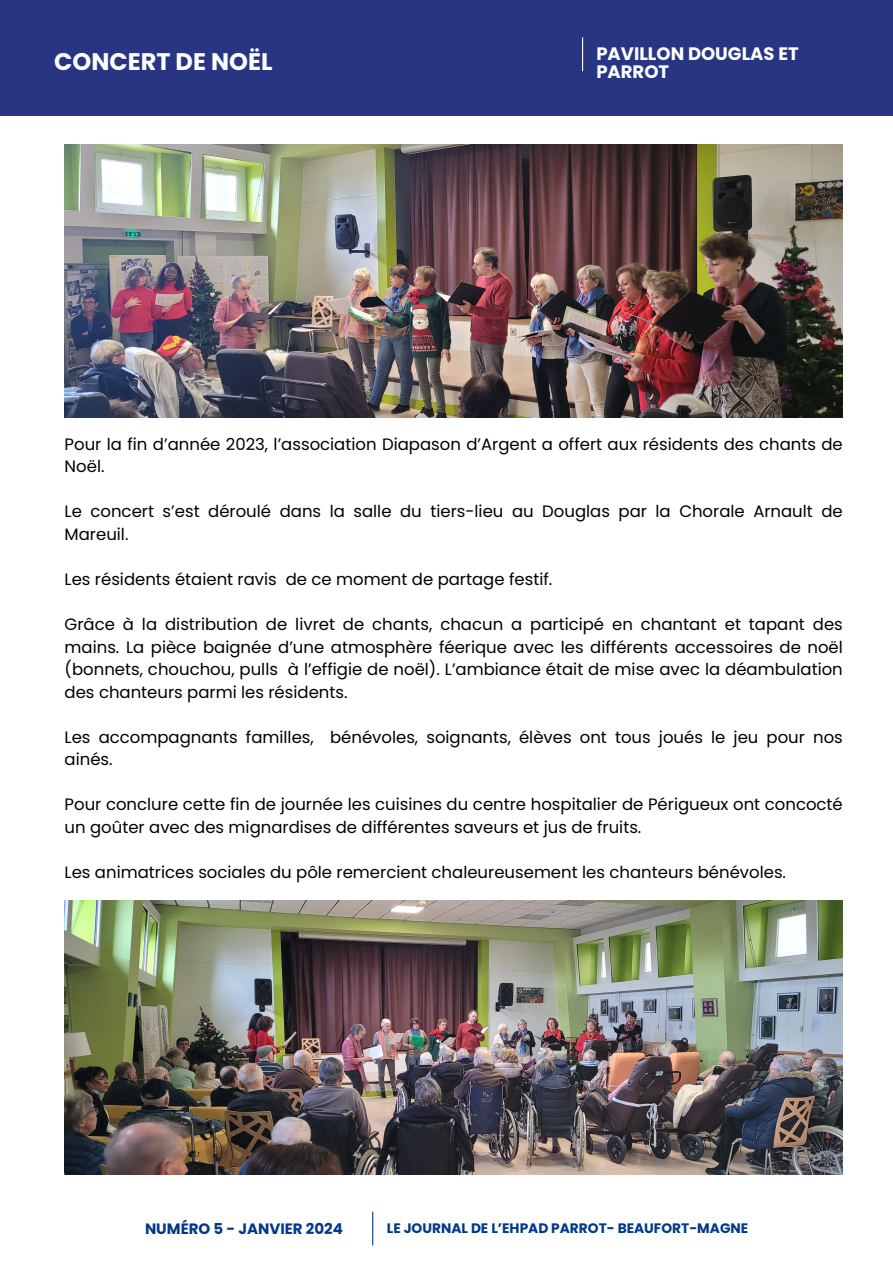
<style>
.page{position:relative;width:893px;height:1264px;background:#fff}
.page>*{position:absolute;margin:0;border:0;box-sizing:border-box;transform-origin:0 0}
.t1{font:700 24px "Poppins";color:#fff}
.t2{font:700 18px/18px "Poppins";color:#fff}
.t3{font:16.5px/22.5px "Poppins";color:#000}
.t4{font:700 15px "Poppins";color:#013888}
.t5{font:700 13.8px "Poppins";color:#013888}
</style>
<div class="page">
<div style="left:0;top:0;width:892px;height:116px;background:#283583"></div>
<hr style="left:582px;top:37px;width:1px;height:34px;background:#fff">
<img style="left:65px;top:144px;width:777px;height:274px">
<hr style="left:372px;top:1211px;width:1px;height:34px;background:#013888">
<img style="left:65px;top:900px;width:777px;height:274px">
<p class="t1" style="left:54px;top:45px;width:220px">CONCERT DE NOËL</p>
<p class="t2" style="left:596px;top:45px;width:204px">PAVILLON DOUGLAS ET<br>PARROT</p>
<h3 class="t3" style="left:65px;top:433px;width:779px">Pour la fin d’année 2023, l’association Diapason d’Argent a offert aux résidents des chants de<br>Noël.</h3>
<h3 class="t3" style="left:65px;top:500px;width:779px">Le concert s’est déroulé dans la salle du tiers-lieu au Douglas par la Chorale Arnault de<br>Mareuil.</h3>
<h3 class="t3" style="left:65px;top:568px;width:489px">Les résidents étaient ravis de ce moment de partage festif.</h3>
<h3 class="t3" style="left:65px;top:613px;width:779px;text-align:justify">Grâce à la distribution de livret de chants, chacun a participé en chantant et tapant des mains. La pièce baignée d’une atmosphère féerique avec les différents accessoires de noël (bonnets, chouchou, pulls à l’effigie de noël). L’ambiance était de mise avec la déambulation des chanteurs parmi les résidents.</h3>
<h3 class="t3" style="left:65px;top:725px;width:779px">Les accompagnants familles, bénévoles, soignants, élèves ont tous joués le jeu pour nos ainés.</h3>
<h3 class="t3" style="left:65px;top:793px;width:779px">Pour conclure cette fin de journée les cuisines du centre hospitalier de Périgueux ont concocté un goûter avec des mignardises de différentes saveurs et jus de fruits.</h3>
<p class="t3" style="left:65px;top:860px;width:723px">Les animatrices sociales du pôle remercient chaleureusement les chanteurs bénévoles.</p>
<h1 class="t4" style="left:145px;top:1218px;width:199px">NUMÉRO 5 - JANVIER 2024</h1>
<h2 class="t5" style="left:387px;top:1218px;width:363px">LE JOURNAL DE L’EHPAD PARROT- BEAUFORT-MAGNE</h2>
</div>
